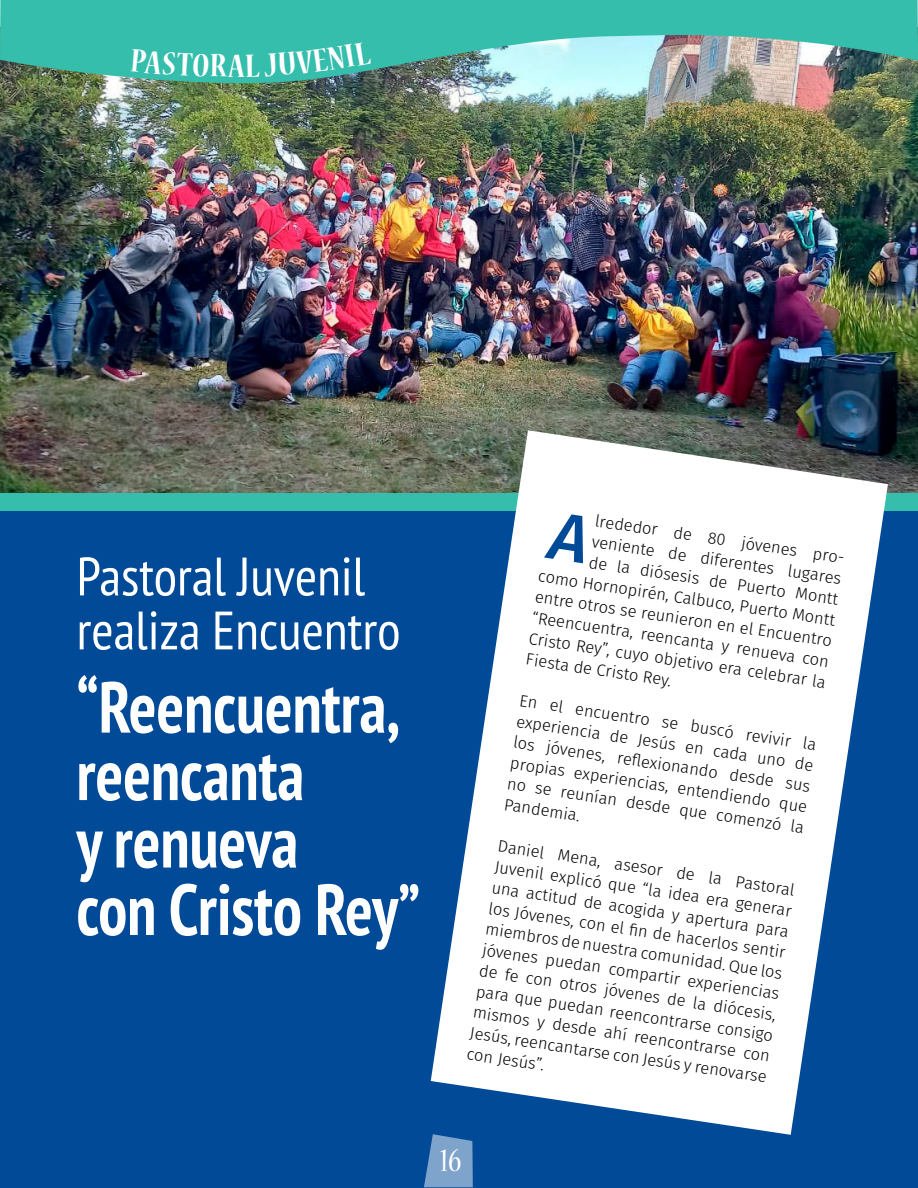
<style>
.page{position:relative;width:918px;height:1188px;background:#fff}
.page>*{position:absolute;margin:0;border:0;box-sizing:border-box;transform-origin:0 0}
.t1{font:700 condensed 72px/67.5px "PT Sans";color:#fff;scale:.9 1}
.t2{font:condensed 54px/54px "PT Sans";color:#fff}
.t3{font:condensed 36px "Nueva Std";color:#fff}
.t4{font:700 condensed 36px "Nueva Std";color:#fff}
.t5{font:300 16.5px/20.9px "Fira Sans";color:#000;text-align:justify}
</style>
<div class="page">
<div style="left:0;top:448px;width:918px;height:740px;background:#004a98"></div>
<img style="left:0;top:85px;width:918px;height:408px">
<img style="left:0;top:0;width:918px;height:85px">
<svg style="left:424px;top:1135px;width:49px;height:53px;background:#6c96c3"></svg>
<div style="left:0;top:493px;width:918px;height:17px;background:#36bead"></div>
<svg style="left:431px;top:430px;width:457px;height:705px;fill:#fff"></svg>
<div style="left:130px;top:49px;width:98px;height:28px;background:#36bead"></div>
<div style="left:246px;top:41px;width:126px;height:36px;background:#36bead"></div>
<div style="left:544px;top:511px;width:46px;height:52px;background:#fff"></div>
<h3 class="t4" style="left:229px;top:50px;width:17px">A</h3>
<h2 class="t2" style="left:77px;top:548px;width:326px">Pastoral Juvenil realiza Encuentro</h2>
<h1 class="t1" style="left:77px;top:672px;width:383px">“Reencuentra, reencanta<br>y renueva<br>con Cristo Rey”</h1>
<p class="t5" style="left:596px;top:511px;width:255px;rotate:8deg">lrededor de 80 jóvenes pro-</p>
<p class="t5" style="left:593px;top:532px;width:253px;rotate:8deg">veniente de diferentes lugares</p>
<p class="t5" style="left:590px;top:553px;width:254px;rotate:8deg">de la diósesis de Puerto Montt</p>
<p class="t5" style="left:540px;top:566px;width:301px;rotate:8deg">como Hornopirén, Calbuco, Puerto Montt</p>
<p class="t5" style="left:537px;top:587px;width:302px;rotate:8deg">entre otros se reunieron en el Encuentro</p>
<p class="t5" style="left:533px;top:608px;width:302px;rotate:8deg">“Reencuentra, reencanta y renueva con</p>
<p class="t5" style="left:530px;top:629px;width:301px;rotate:8deg">Cristo Rey”, cuyo objetivo era celebrar la</p>
<p class="t5" style="left:527px;top:649px;width:149px;rotate:8deg">Fiesta de Cristo Rey.</p>
<p class="t5" style="left:520px;top:691px;width:302px;rotate:8deg">En el encuentro se buscó revivir la experiencia de Jesús en cada uno de los jóvenes, refl exionando desde sus propias experiencias, entendiendo que no se reunían desde que comenzó la Pandemia.</p>
<p class="t5" style="left:497px;top:836px;width:303px;rotate:8deg">Daniel Mena, asesor de la Pastoral Juvenil explicó que “la idea era generar una actitud de acogida y apertura para los Jóvenes, con el fi n de hacerlos sentir miembros de nuestra comunidad. Que los jóvenes puedan compartir experiencias de fe con otros jóvenes de la diócesis, para que puedan reencontrarse consigo mismos y desde ahí reencontrarse con Jesús, reencantarse con Jesús y renovarse con Jesús”.</p>
<h3 class="t3" style="left:440px;top:1144px;width:35px">1616</h3>
</div>
